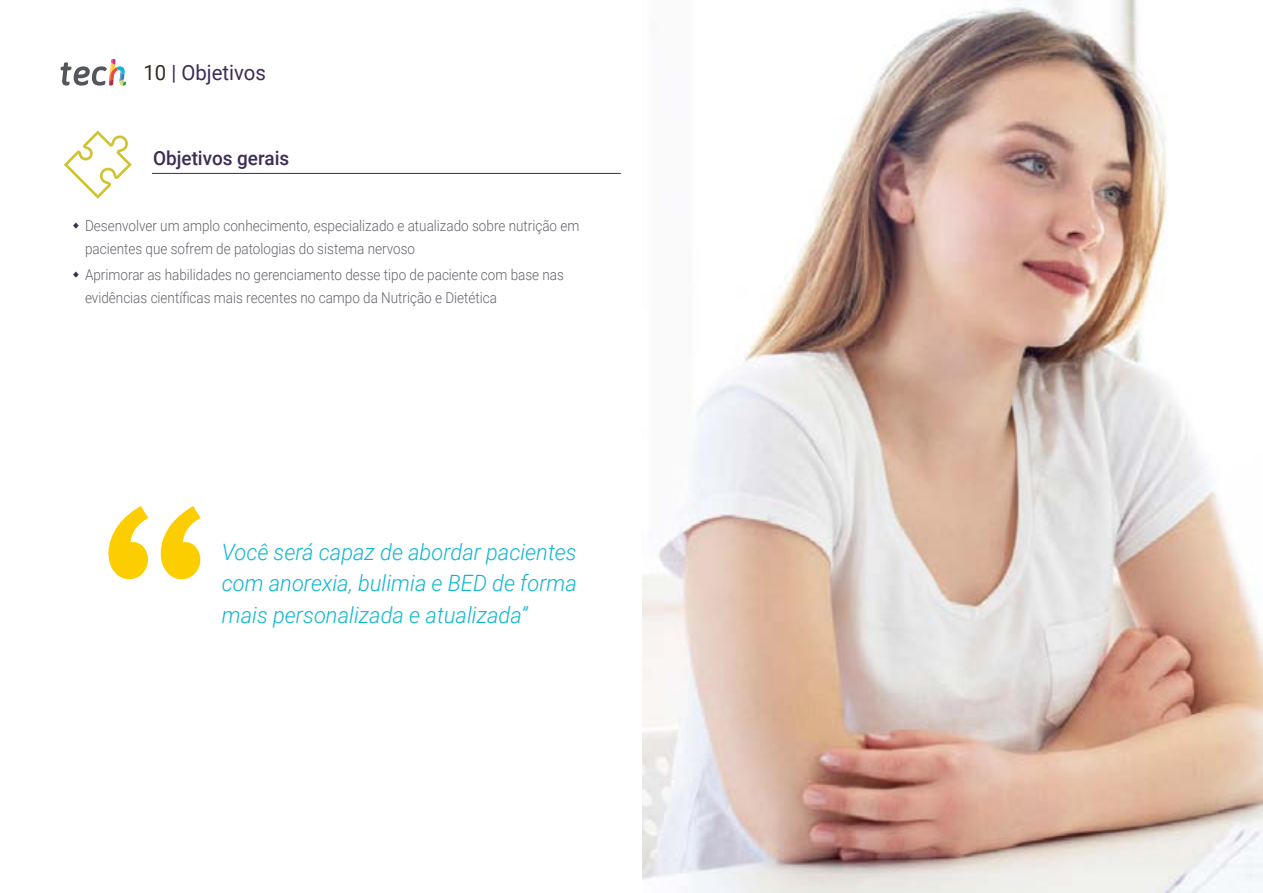
<style>
.page{position:relative;width:1263px;height:893px;background:#fff}
.page>*{position:absolute;margin:0;border:0;box-sizing:border-box;transform-origin:0 0}
.t1{font:italic 300 22.5px/31.5px "Roboto";color:#0fb6cf;text-align:justify}
.t2{font:21px "Roboto";color:#3e2b56}
.t3{font:500 19.5px "Roboto";color:#3e2b56}
.t4{font:300 15px/22.5px "Roboto";color:#61646a;scale:.9 1}
.s1{color:#312e20}
</style>
<div class="page">
<hr style="left:152px;top:173px;width:469px;height:1px;background:#3e2b56">
<svg style="left:64px;top:130px;width:68px;height:69px"></svg>
<img style="left:642px;top:0;width:621px;height:893px">
<svg style="left:61px;top:59px;width:65px;height:27px"></svg>
<svg style="left:108px;top:506px;width:93px;height:73px"></svg>
<h2 class="t2" style="left:144px;top:57px;width:124px"><span class="s1">10</span> | Objetivos</h2>
<h3 class="t3" style="left:153px;top:144px;width:138px">Objetivos gerais</h3>
<p class="t4" style="left:85px;top:214px;width:551px">Desenvolver um amplo conhecimento, especializado e atualizado sobre nutrição em pacientes que sofrem de patologias do sistema nervoso</p>
<p class="t4" style="left:85px;top:263px;width:534px">Aprimorar as habilidades no gerenciamento desse tipo de paciente com base nas evidências científicas mais recentes no campo da Nutrição e Dietética</p>
<h1 class="t1" style="left:222px;top:535px;width:357px">Você será capaz de abordar pacientes com anorexia, bulimia e BED de forma mais personalizada e atualizada”</h1>
</div>
